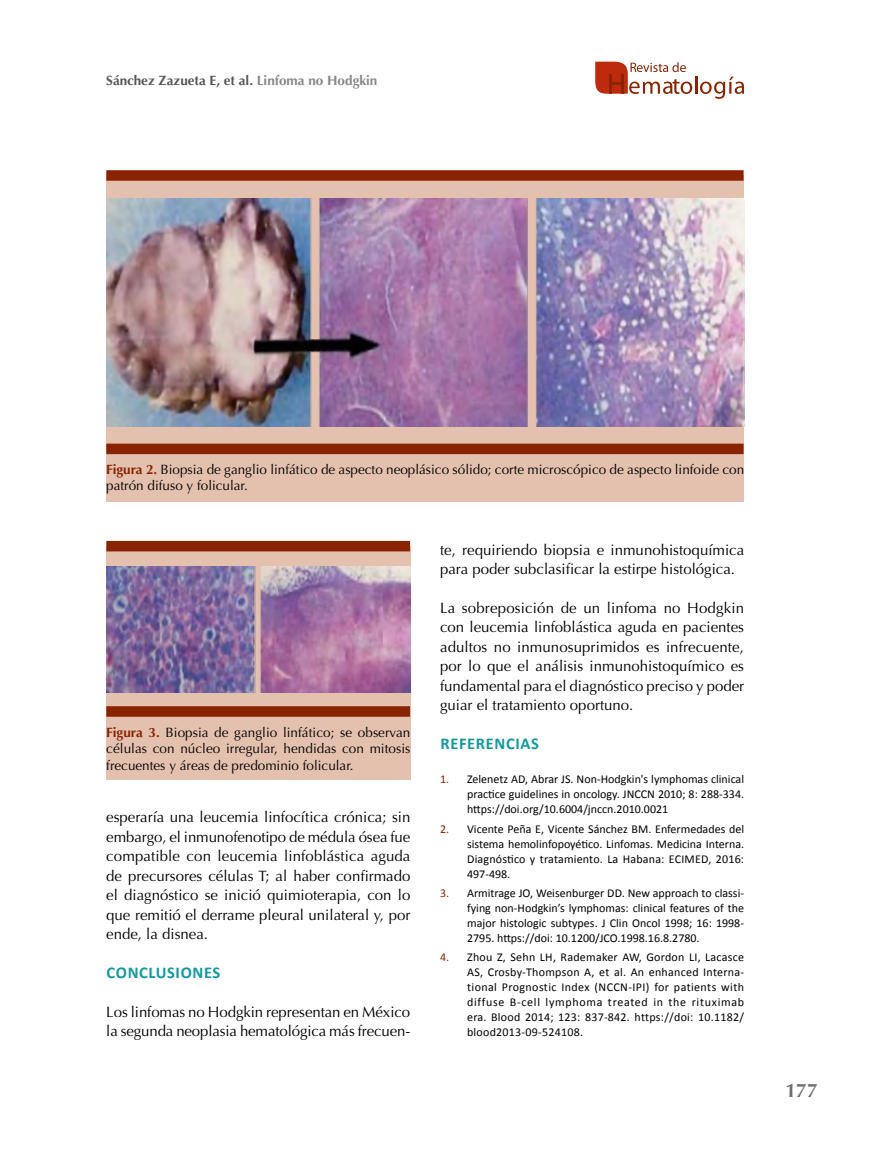
<style>
.page{position:relative;width:893px;height:1149px;background:#fff}
.page>*{position:absolute;margin:0;border:0;box-sizing:border-box;transform-origin:0 0}
.t1{font:700 19.5px "Optima";color:#706f6f}
.t2{font:700 16.5px "Calibri";letter-spacing:.04em;color:#11999e}
.t3{font:15px/19.5px "Optima";color:#000;text-align:justify}
.t4{font:13.5px/16.5px "Optima";color:#000}
.t5{font:700 13.5px "Optima";color:#575756}
.t6{font:12px/15px "Calibri";color:#000;text-align:justify}
.s1{color:#878787}
.s2{font-weight:700;color:#892301}
.s3{color:#892301}
</style>
<div class="page">
<svg style="left:595px;top:62px;width:149px;height:37px"></svg>
<div style="left:106px;top:175px;width:638px;height:327px;background:#e3c1ae"></div>
<div style="left:106px;top:170px;width:638px;height:11px;background:#892301"></div>
<div style="left:106px;top:443px;width:638px;height:11px;background:#892301"></div>
<img style="left:106px;top:198px;width:638px;height:228px">
<div style="left:106px;top:546px;width:304px;height:233px;background:#e3c1ae"></div>
<div style="left:106px;top:540px;width:304px;height:11px;background:#892301"></div>
<div style="left:106px;top:706px;width:304px;height:10px;background:#892301"></div>
<img style="left:106px;top:566px;width:304px;height:126px">
<p class="t5" style="left:106px;top:73px;width:273px">Sánchez Zazueta E, et al. <span class="s1">Linfoma no Hodgkin</span></p>
<p class="t4" style="left:106px;top:461px;width:639px"><span class="s2">Figura 2.</span> Biopsia de ganglio linfático de aspecto neoplásico sólido; corte microscópico de aspecto linfoide con patrón difuso y folicular.</p>
<p class="t4" style="left:106px;top:723px;width:306px;text-align:justify"><span class="s2">Figura 3.</span> Biopsia de ganglio linfático; se observan células con núcleo irregular, hendidas con mitosis frecuentes y áreas de predominio folicular.</p>
<p class="t3" style="left:106px;top:807px;width:306px">esperaría una leucemia linfocítica crónica; sin embargo, el inmunofenotipo de médula ósea fue compatible con leucemia linfoblástica aguda de precursores células T; al haber confirmado el diagnóstico se inició quimioterapia, con lo que remitió el derrame pleural unilateral y, por ende, la disnea.</p>
<h2 class="t2" style="left:107px;top:960px;width:115px">CONCLUSIONES</h2>
<p class="t3" style="left:106px;top:1001px;width:306px">Los linfomas no Hodgkin representan en México la segunda neoplasia hematológica más frecuen-</p>
<p class="t3" style="left:440px;top:540px;width:306px">te, requiriendo biopsia e inmunohistoquímica para poder subclasificar la estirpe histológica.</p>
<p class="t3" style="left:440px;top:598px;width:306px">La sobreposición de un linfoma no Hodgkin con leucemia linfoblástica aguda en pacientes adultos no inmunosuprimidos es infrecuente, por lo que el análisis inmunohistoquímico es fundamental para el diagnóstico preciso y poder guiar el tratamiento oportuno.</p>
<h2 class="t2" style="left:440px;top:731px;width:100px">REFERENCIAS</h2>
<p class="t6" style="left:467px;top:771px;width:279px;text-indent:-27px"><span class="s3">1.</span> Zelenetz AD, Abrar JS. Non-Hodgkin's lymphomas clinical practice guidelines in oncology. JNCCN 2010; 8: 288-334. https://doi.org/10.6004/jnccn.2010.0021</p>
<p class="t6" style="left:467px;top:820px;width:279px;text-indent:-27px"><span class="s3">2.</span> Vicente Peña E, Vicente Sánchez BM. Enfermedades del sistema hemolinfopoyético. Linfomas. Medicina Interna.<br>Diagnóstico y tratamiento. La Habana: ECIMED, 2016:<br>497-498.</p>
<p class="t6" style="left:467px;top:884px;width:279px;text-indent:-27px"><span class="s3">3.</span> Armitrage JO, Weisenburger DD. New approach to classi&shy;fying non-Hodgkin’s lymphomas: clinical features of the major histologic subtypes. J Clin Oncol 1998; 16: 1998- 2795. https://doi: 10.1200/JCO.1998.16.8.2780.</p>
<p class="t6" style="left:467px;top:949px;width:279px;text-indent:-27px"><span class="s3">4.</span> Zhou Z, Sehn LH, Rademaker AW, Gordon LI, Lacasce AS, Crosby-Thompson A, et al. An enhanced Interna&shy;tional Prognostic Index (NCCN-IPI) for patients with diffuse B-cell lymphoma treated in the rituximab era. Blood 2014; 123: 837-842. https://doi: 10.1182/ blood2013-09-524108.</p>
<h1 class="t1" style="left:785px;top:1079px;width:34px">177</h1>
</div>
